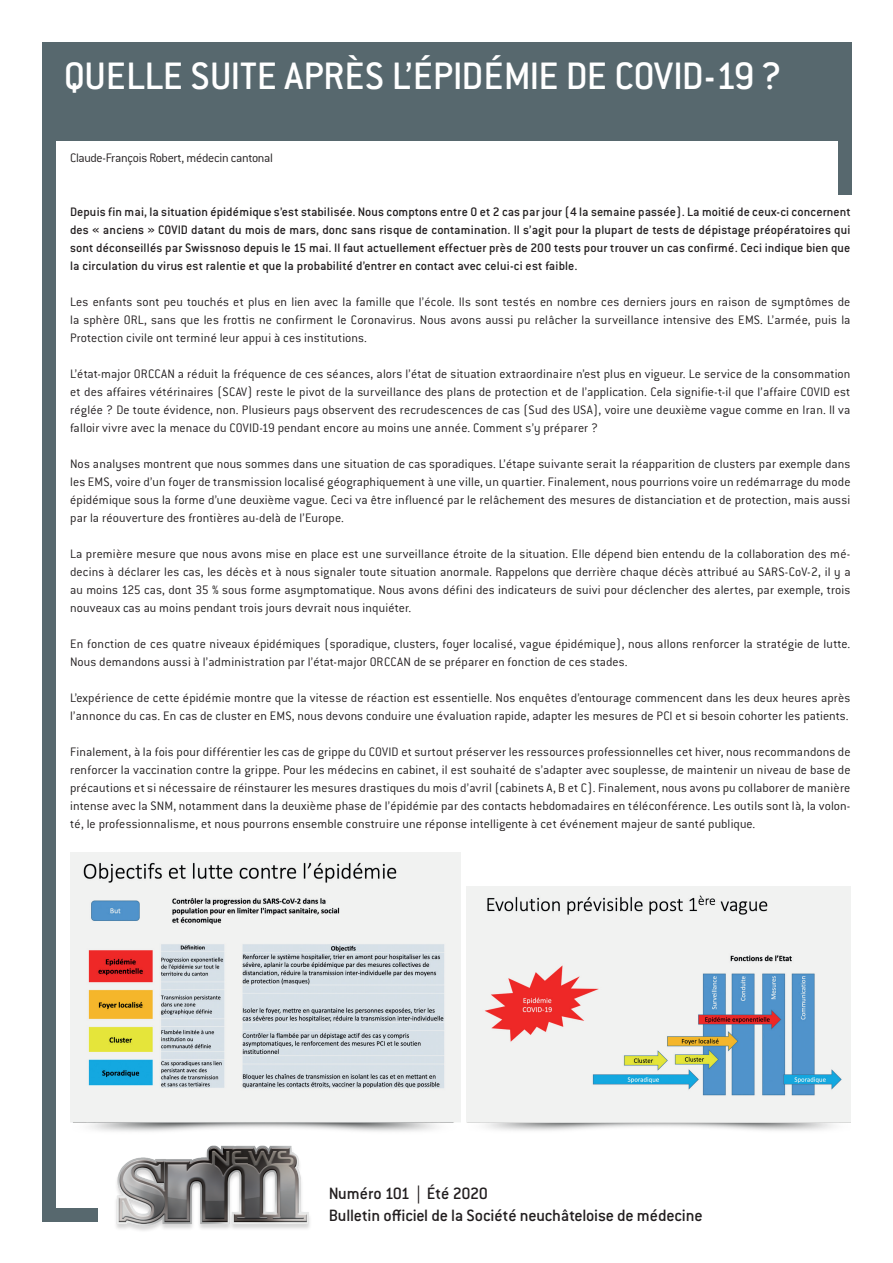
<style>
.page{position:relative;width:893px;height:1263px;background:#fff}
.page>*{position:absolute;margin:0;border:0;box-sizing:border-box;transform-origin:0 0}
.t1{font:500 42px "Conduit ITC Std";letter-spacing:-.01em;color:#fff}
.t2{font:500 18px/21.6px "Conduit ITC Std";letter-spacing:-.015em;color:#231f20}
.t3{font:300 13.5px/18px "Conduit ITC Std";letter-spacing:.005em;color:#231f20;text-align:justify}
.t4{font:500 13.5px/18px "Conduit ITC Std";letter-spacing:.005em;color:#231f20;text-align:justify}
.t5{font:300 13.5px "Conduit ITC Std";letter-spacing:-.025em;color:#231f20}
</style>
<div class="page">
<div style="left:43px;top:87px;width:807px;height:53px;background:#57686e"></div>
<div style="left:43px;top:43px;width:807px;height:63px;background:#57686e"></div>
<div style="left:43px;top:43px;width:13px;height:1177px;background:#57686e"></div>
<div style="left:43px;top:1208px;width:55px;height:13px;background:#57686e"></div>
<img style="left:116px;top:1145px;width:194px;height:86px">
<div style="left:838px;top:43px;width:13px;height:152px;background:#57686e"></div>
<img style="left:70px;top:853px;width:390px;height:279px">
<img style="left:467px;top:887px;width:383px;height:244px">
<h1 class="t1" style="left:64px;top:51px;width:720px">QUELLE SUITE APRÈS L’ÉPIDÉMIE DE COVID-19?</h1>
<p class="t5" style="left:70px;top:150px;width:204px">Claude-François Robert, médecin cantonal</p>
<p class="t4" style="left:70px;top:202px;width:782px">Depuis fin mai, la situation épidémique s’est stabilisée. Nous comptons entre 0 et 2 cas par jour (4 la semaine passée). La moitié de ceux-ci concernent des « anciens » COVID datant du mois de mars, donc sans risque de contamination. Il s’agit pour la plupart de tests de dépistage préopératoires qui sont déconseillés par Swissnoso depuis le 15 mai. Il faut actuellement effectuer près de 200 tests pour trouver un cas confirmé. Ceci indique bien que la circulation du virus est ralentie et que la probabilité d’entrer en contact avec celui-ci est faible.</p>
<p class="t3" style="left:70px;top:292px;width:782px">Les enfants sont peu touchés et plus en lien avec la famille que l’école. Ils sont testés en nombre ces derniers jours en raison de symptômes de la sphère ORL, sans que les frottis ne confirment le Coronavirus. Nous avons aussi pu relâcher la surveillance intensive des EMS. L’armée, puis la Protection civile ont terminé leur appui à ces institutions.</p>
<p class="t3" style="left:70px;top:364px;width:782px">L’état-major ORCCAN a réduit la fréquence de ces séances, alors l’état de situation extraordinaire n’est plus en vigueur. Le service de la consommation et des affaires vétérinaires (SCAV) reste le pivot de la surveillance des plans de protection et de l’application. Cela signifie-t-il que l’affaire COVID est réglée ? De toute évidence, non. Plusieurs pays observent des recrudescences de cas (Sud des USA), voire une deuxième vague comme en Iran. Il va falloir vivre avec la menace du COVID-19 pendant encore au moins une année. Comment s’y préparer ?</p>
<p class="t3" style="left:70px;top:454px;width:782px">Nos analyses montrent que nous sommes dans une situation de cas sporadiques. L’étape suivante serait la réapparition de clusters par exemple dans les EMS, voire d’un foyer de transmission localisé géographiquement à une ville, un quartier. Finalement, nous pourrions voire un redémarrage du mode épidémique sous la forme d’une deuxième vague. Ceci va être influencé par le relâchement des mesures de distanciation et de protection, mais aussi par la réouverture des frontières au-delà de l’Europe.</p>
<p class="t3" style="left:70px;top:544px;width:782px">La première mesure que nous avons mise en place est une surveillance étroite de la situation. Elle dépend bien entendu de la collaboration des mé&shy;decins à déclarer les cas, les décès et à nous signaler toute situation anormale. Rappelons que derrière chaque décès attribué au SARS-CoV-2, il y a au moins 125 cas, dont 35 % sous forme asymptomatique. Nous avons défini des indicateurs de suivi pour déclencher des alertes, par exemple, trois nouveaux cas au moins pendant trois jours devrait nous inquiéter.</p>
<p class="t3" style="left:70px;top:634px;width:782px">En fonction de ces quatre niveaux épidémiques (sporadique, clusters, foyer localisé, vague épidémique), nous allons renforcer la stratégie de lutte.<br>Nous demandons aussi à l’administration par l’état-major ORCCAN de se préparer en fonction de ces stades.</p>
<p class="t3" style="left:70px;top:688px;width:782px">L’expérience de cette épidémie montre que la vitesse de réaction est essentielle. Nos enquêtes d’entourage commencent dans les deux heures après l’annonce du cas. En cas de cluster en EMS, nous devons conduire une évaluation rapide, adapter les mesures de PCI et si besoin cohorter les patients.</p>
<p class="t3" style="left:70px;top:742px;width:782px">Finalement, à la fois pour différentier les cas de grippe du COVID et surtout préserver les ressources professionnelles cet hiver, nous recommandons de renforcer la vaccination contre la grippe. Pour les médecins en cabinet, il est souhaité de s’adapter avec souplesse, de maintenir un niveau de base de précautions et si nécessaire de réinstaurer les mesures drastiques du mois d’avril (cabinets A, B et C). Finalement, nous avons pu collaborer de manière intense avec la SNM, notamment dans la deuxième phase de l’épidémie par des contacts hebdomadaires en téléconférence. Les outils sont là, la volon&shy;té, le professionnalisme, et nous pourrons ensemble construire une réponse intelligente à cet événement majeur de santé publique.</p>
<h2 class="t2" style="left:329px;top:1182px;width:375px">Numéro 101 | Été 2020<br>Bulletin officiel de la Société neuchâteloise de médecine</h2>
</div>
